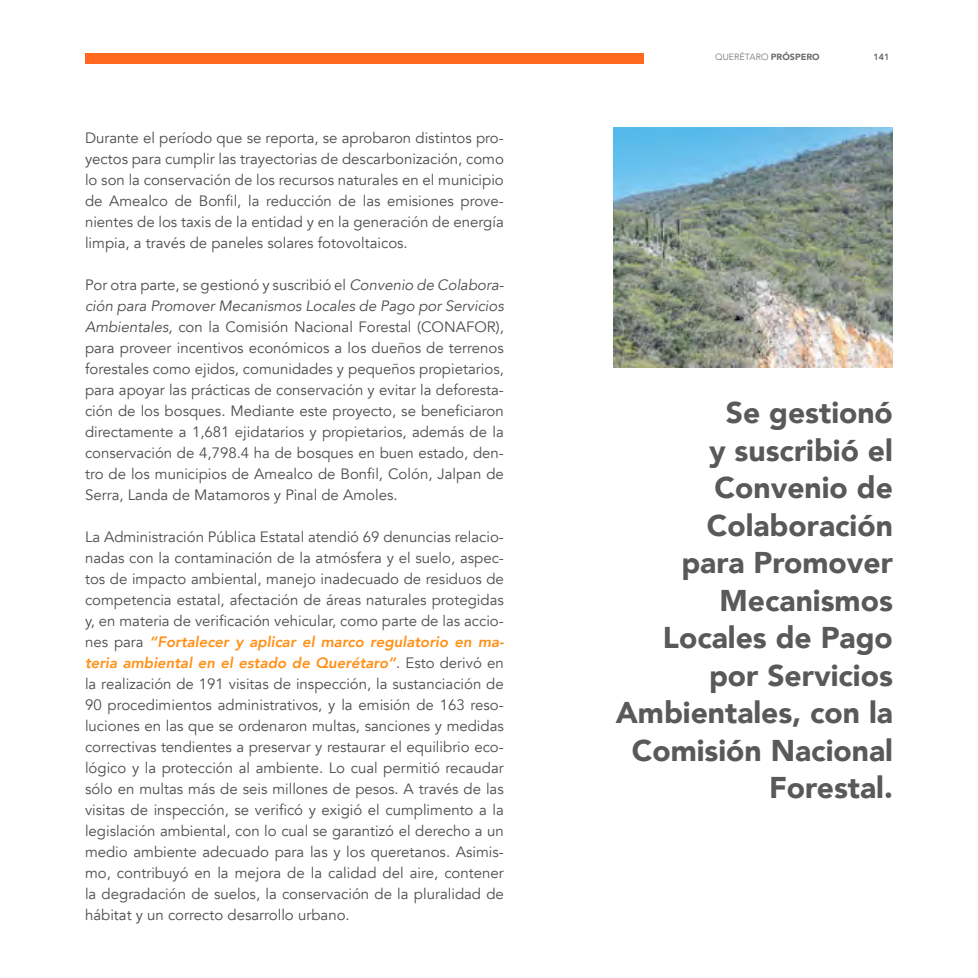
<style>
.page{position:relative;width:978px;height:978px;background:#fff}
.page>*{position:absolute;margin:0;border:0;box-sizing:border-box;transform-origin:0 0}
.t1{font:900 30px/37.5px "Avenir";color:#58595b;text-align:right}
.t2{font:15px/21px "Avenir";color:#4d4d4f;text-align:justify}
.t3{font:300 9px "Avenir";color:#6d6e71}
.t4{font:800 9px "Avenir";color:#636466}
.s1{font-style:italic}
.s2{font-weight:800;font-style:italic;color:#ff9017}
.s3{font-weight:900}
</style>
<div class="page">
<div style="left:85px;top:53px;width:558px;height:11px;background:#ff681e"></div>
<img style="left:614px;top:128px;width:279px;height:240px">
<p class="t2" style="left:85px;top:127px;width:420px">Durante el período que se reporta, se aprobaron distintos pro&shy;yectos para cumplir las trayectorias de descarbonización, como lo son la conservación de los recursos naturales en el municipio de Amealco de Bonfil, la reducción de las emisiones prove&shy;nientes de los taxis de la entidad y en la generación de energía limpia, a través de paneles solares fotovoltaicos.</p>
<p class="t2" style="left:85px;top:274px;width:420px">Por otra parte, se gestionó y suscribió el <span class="s1">Convenio de Colabora&shy;ción para Promover Mecanismos Locales de Pago por Servicios Ambientales,</span> con la Comisión Nacional Forestal (CONAFOR), para proveer incentivos económicos a los dueños de terrenos forestales como ejidos, comunidades y pequeños propietarios, para apoyar las prácticas de conservación y evitar la deforesta&shy;ción de los bosques. Mediante este proyecto, se beneficiaron directamente a 1,681 ejidatarios y propietarios, además de la conservación de 4,798.4 ha de bosques en buen estado, den&shy;tro de los municipios de Amealco de Bonfil, Colón, Jalpan de Serra, Landa de Matamoros y Pinal de Amoles.</p>
<p class="t2" style="left:85px;top:526px;width:420px">La Administración Pública Estatal atendió 69 denuncias relacio&shy;nadas con la contaminación de la atmósfera y el suelo, aspec&shy;tos de impacto ambiental, manejo inadecuado de residuos de competencia estatal, afectación de áreas naturales protegidas y, en materia de verificación vehicular, como parte de las accio&shy;nes para <span class="s2">“Fortalecer y aplicar el marco regulatorio en ma&shy;teria ambiental en el estado de Querétaro”</span>. Esto derivó en la realización de 191 visitas de inspección, la sustanciación de 90 procedimientos administrativos, y la emisión de 163 reso&shy;luciones en las que se ordenaron multas, sanciones y medidas correctivas tendientes a preservar y restaurar el equilibrio eco&shy;lógico y la protección al ambiente. Lo cual permitió recaudar sólo en multas más de seis millones de pesos. A través de las visitas de inspección, se verificó y exigió el cumplimento a la legislación ambiental, con lo cual se garantizó el derecho a un medio ambiente adecuado para las y los queretanos. Asimis&shy;mo, contribuyó en la mejora de la calidad del aire, contener la degradación de suelos, la conservación de la pluralidad de hábitat y un correcto desarrollo urbano.</p>
<p class="t3" style="left:715px;top:52px;width:106px">QUERÉTARO <span class="s3">PRÓSPERO</span></p>
<p class="t4" style="left:874px;top:50px;width:17px">141</p>
<h1 class="t1" style="left:616px;top:393px;width:279px">Se gestionó<br>y suscribió el<br>Convenio de<br>Colaboración<br>para Promover<br>Mecanismos<br>Locales de Pago por Servicios<br>Ambientales, con la<br>Comisión Nacional<br>Forestal.</h1>
</div>
